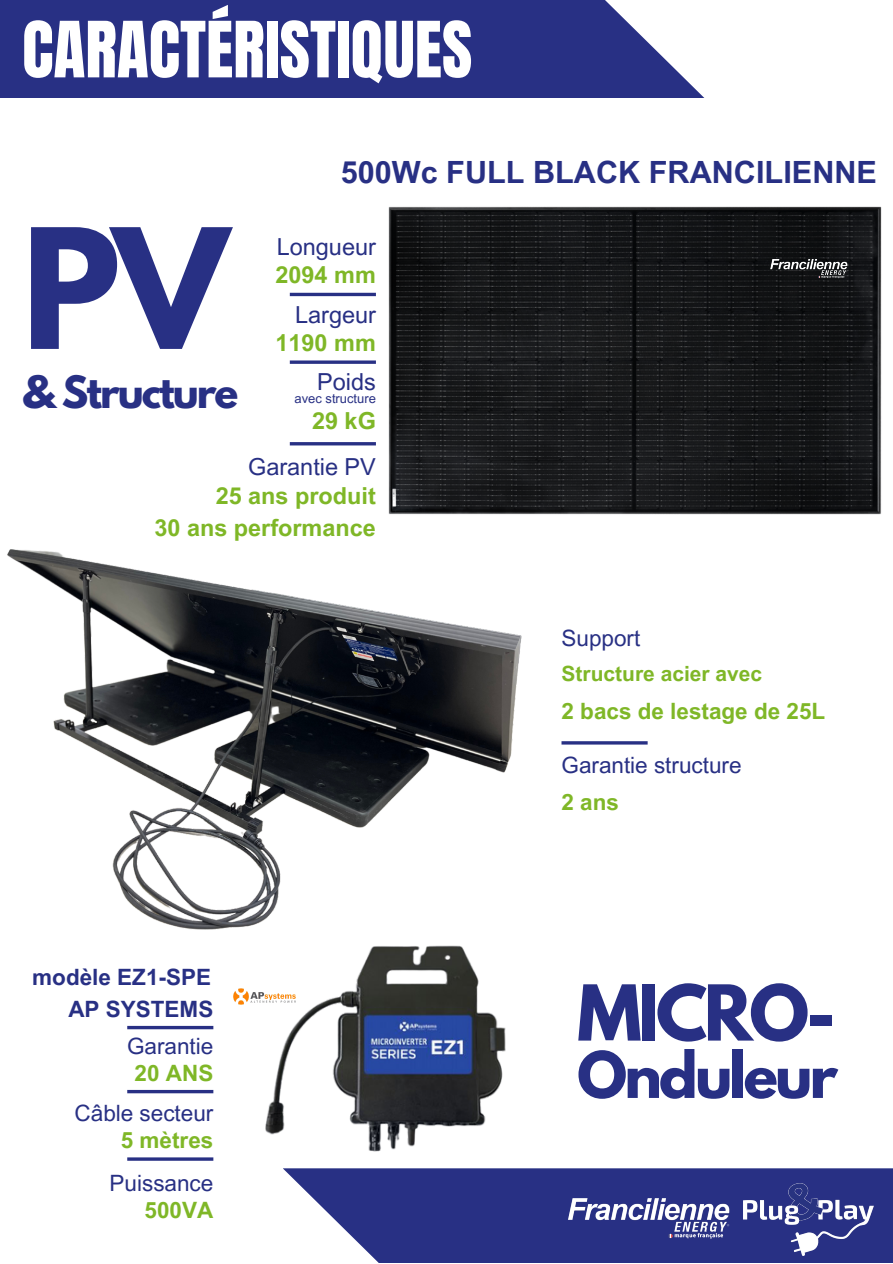
<style>
.page{position:relative;width:893px;height:1264px;background:#fff}
.page>*{position:absolute;margin:0;border:0;box-sizing:border-box;transform-origin:0 0}
.t1{font:700 147.45px "League Spartan";color:#283084}
.t2{font:700 68.25px "League Spartan";letter-spacing:-.05em;color:#283084}
.t3{font:65.85px "Anton";color:#fff}
.t4{font:700 56.85px "League Spartan";letter-spacing:-.05em;color:#283084}
.t5{font:700 39.45px "League Spartan";letter-spacing:-.05em;color:#283084}
.t6{font:700 30.6px "Arial MT Pro";color:#283084}
.t7{font:700 23.4px "Arial MT Pro";color:#7fb727}
.t8{font:23.4px "Arial MT Pro";color:#283084}
.t9{font:22.5px "Arial MT Pro";color:#283084}
.t10{font:700 22.5px "Arial MT Pro";color:#7fb727}
.t11{font:700 22.5px "Arial MT Pro";color:#283084}
.t12{font:700 21px "Arial MT Pro";color:#7fb727}
.t13{font:12.9px "Arial MT Pro";color:#283084}
</style>
<div class="page">
<img style="left:388px;top:206px;width:494px;height:309px">
<img style="left:762px;top:247px;width:92px;height:40px">
<svg style="left:283px;top:1168px;width:609px;height:94px;background:#474e96"></svg>
<img style="left:551px;top:1173px;width:193px;height:85px">
<img style="left:743px;top:1183px;width:129px;height:72px">
<img style="left:7px;top:549px;width:515px;height:381px">
<svg style="left:0;top:0;width:704px;height:98px;background:#373e8c"></svg>
<img style="left:265px;top:945px;width:241px;height:207px">
<hr style="left:290px;top:442px;width:86px;height:3px;background:#283084">
<svg style="left:290px;top:360px;width:86px;height:4px"></svg>
<hr style="left:290px;top:293px;width:86px;height:3px;background:#283084">
<hr style="left:561px;top:741px;width:86px;height:3px;background:#283084">
<svg style="left:127px;top:1025px;width:86px;height:4px"></svg>
<svg style="left:127px;top:1089px;width:86px;height:4px"></svg>
<hr style="left:127px;top:1157px;width:86px;height:3px;background:#283084">
<img style="left:233px;top:985px;width:65px;height:22px">
<p class="t3" style="left:22px;top:2px;width:451px">CARACTÉRISTIQUES</p>
<p class="t1" style="left:22px;top:216px;width:208px">PV</p>
<p class="t5" style="left:22px;top:372px;width:217px">&amp; Structure</p>
<p class="t6" style="left:340px;top:161px;width:538px">500Wc FULL BLACK FRANCILIENNE</p>
<p class="t8" style="left:277px;top:238px;width:100px">Longueur</p>
<p class="t7" style="left:275px;top:266px;width:102px">2094 mm</p>
<p class="t8" style="left:295px;top:306px;width:82px">Largeur</p>
<p class="t7" style="left:275px;top:334px;width:102px">1190 mm</p>
<p class="t8" style="left:317px;top:373px;width:60px">Poids</p>
<p class="t13" style="left:294px;top:393px;width:83px">avec structure</p>
<p class="t7" style="left:312px;top:412px;width:65px">29 kG</p>
<p class="t8" style="left:248px;top:458px;width:129px">Garantie PV</p>
<p class="t7" style="left:216px;top:487px;width:162px">25 ans produit</p>
<p class="t7" style="left:154px;top:519px;width:223px">30 ans performance</p>
<p class="t11" style="left:32px;top:969px;width:180px">modèle EZ1-SPE</p>
<p class="t11" style="left:68px;top:1000px;width:146px">AP SYSTEMS</p>
<p class="t9" style="left:127px;top:1037px;width:88px">Garantie</p>
<p class="t10" style="left:135px;top:1064px;width:80px">20 ANS</p>
<p class="t9" style="left:75px;top:1105px;width:140px">Câble secteur</p>
<p class="t10" style="left:121px;top:1132px;width:94px">5 mètres</p>
<p class="t9" style="left:110px;top:1174px;width:105px">Puissance</p>
<p class="t10" style="left:145px;top:1201px;width:70px">500VA</p>
<p class="t9" style="left:561px;top:630px;width:80px">Support</p>
<p class="t12" style="left:561px;top:666px;width:202px">Structure acier avec</p>
<p class="t10" style="left:561px;top:702px;width:265px">2 bacs de lestage de 25L</p>
<p class="t9" style="left:561px;top:756px;width:181px">Garantie structure</p>
<p class="t10" style="left:561px;top:793px;width:59px">2 ans</p>
<p class="t2" style="left:577px;top:979px;width:260px">MICRO-</p>
<p class="t4" style="left:577px;top:1046px;width:262px">Onduleur</p>
</div>
